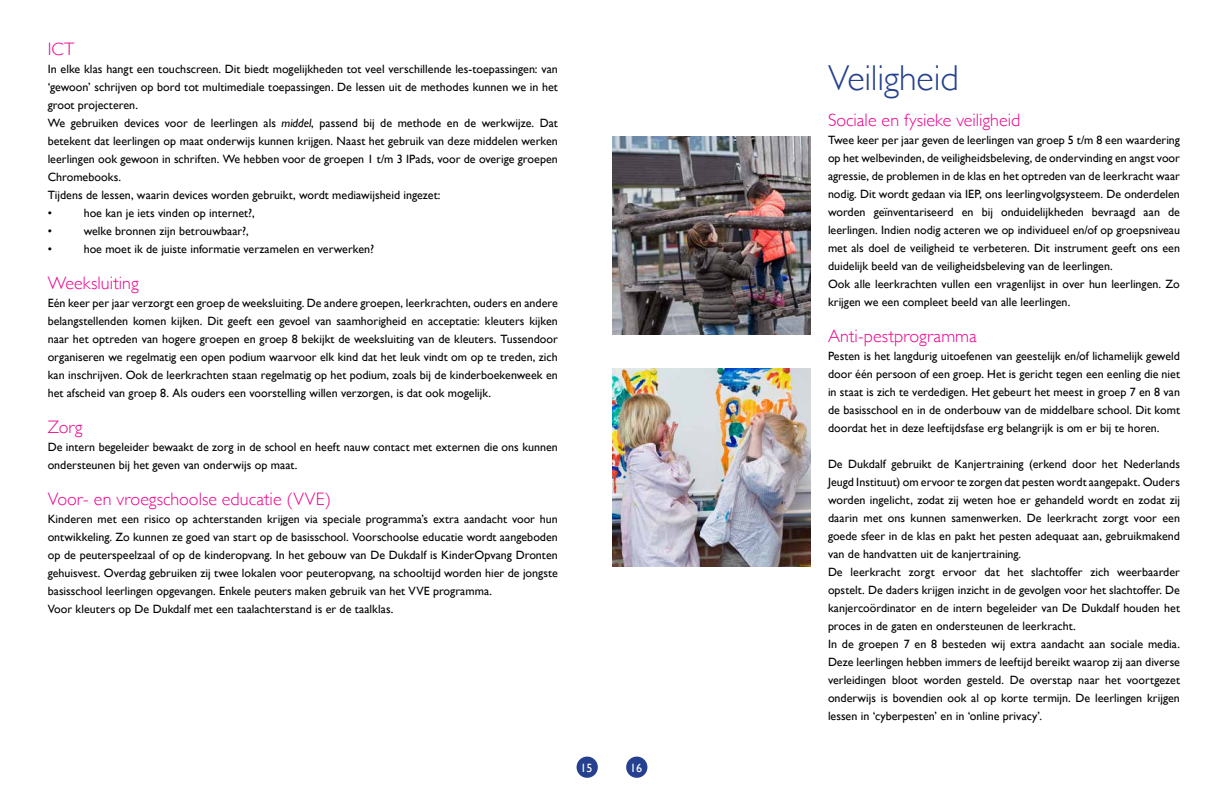
<style>
.page{position:relative;width:1224px;height:792px;background:#fff}
.page>*{position:absolute;margin:0;border:0;box-sizing:border-box;transform-origin:0 0}
.t1{font:300 36px "Gill Sans";letter-spacing:-.005em;color:#25408f}
.t2{font:300 18px "Gill Sans";color:#ec008c}
.t3{font:12px/18px "Gill Sans";color:#000}
.t4{font:12px "Gill Sans";color:#fff}
.s1{font-style:italic}
</style>
<div class="page">
<div style="left:577px;top:757px;width:21px;height:21px;background:#25408f;border-radius:50%"></div>
<img style="left:612px;top:136px;width:198px;height:199px">
<img style="left:612px;top:369px;width:198px;height:198px">
<div style="left:626px;top:757px;width:21px;height:21px;background:#25408f;border-radius:50%"></div>
<h2 class="t2" style="left:48px;top:35px;width:28px">ICT</h2>
<p class="t3" style="left:48px;top:60px;width:512px">In elke klas hangt een touchscreen. Dit biedt mogelijkheden tot veel verschillende les-toepassingen: van ‘gewoon’ schrijven op bord tot multimediale toepassingen. De lessen uit de methodes kunnen we in het groot projecteren.<br>We gebruiken devices voor de leerlingen als <span class="s1">middel</span>, passend bij de methode en de werkwijze. Dat betekent dat leerlingen op maat onderwijs kunnen krijgen. Naast het gebruik van deze middelen werken leerlingen ook gewoon in schriften. We hebben voor de groepen 1 t/m 3 IPads, voor de overige groepen Chromebooks.<br>Tijdens de lessen, waarin devices worden gebruikt, wordt mediawijsheid ingezet:<br>•</p>
<p class="t3" style="left:84px;top:204px;width:173px">hoe kan je iets vinden op internet?,</p>
<p class="t3" style="left:48px;top:222px;width:6px">•</p>
<p class="t3" style="left:84px;top:222px;width:166px">welke bronnen zijn betrouwbaar?,</p>
<p class="t3" style="left:48px;top:240px;width:6px">•</p>
<p class="t3" style="left:84px;top:240px;width:292px">hoe moet ik de juiste informatie verzamelen en verwerken?</p>
<h2 class="t2" style="left:48px;top:269px;width:93px">Weeksluiting</h2>
<p class="t3" style="left:48px;top:294px;width:512px;text-align:justify">Eén keer per jaar verzorgt een groep de weeksluiting. De andere groepen, leerkrachten, ouders en andere belangstellenden komen kijken. Dit geeft een gevoel van saamhorigheid en acceptatie: kleuters kijken naar het optreden van hogere groepen en groep 8 bekijkt de weeksluiting van de kleuters. Tussendoor organiseren we regelmatig een open podium waarvoor elk kind dat het leuk vindt om op te treden, zich kan inschrijven. Ook de leerkrachten staan regelmatig op het podium, zoals bij de kinderboekenweek en het afscheid van groep 8. Als ouders een voorstelling willen verzorgen, is dat ook mogelijk.</p>
<h2 class="t2" style="left:48px;top:413px;width:36px">Zorg</h2>
<p class="t3" style="left:48px;top:438px;width:512px">De intern begeleider bewaakt de zorg in de school en heeft nauw contact met externen die ons kunnen ondersteunen bij het geven van onderwijs op maat.</p>
<h2 class="t2" style="left:48px;top:485px;width:285px">Voor- en vroegschoolse educatie (VVE)</h2>
<p class="t3" style="left:48px;top:510px;width:512px">Kinderen met een risico op achterstanden krijgen via speciale programma’s extra aandacht voor hun ontwikkeling. Zo kunnen ze goed van start op de basisschool. Voorschoolse educatie wordt aangeboden op de peuterspeelzaal of op de kinderopvang. In het gebouw van De Dukdalf is KinderOpvang Dronten gehuisvest. Overdag gebruiken zij twee lokalen voor peuteropvang, na schooltijd worden hier de jongste basisschool leerlingen opgevangen. Enkele peuters maken gebruik van het VVE programma.<br>Voor kleuters op De Dukdalf met een taalachterstand is er de taalklas.</p>
<p class="t4" style="left:581px;top:761px;width:13px">15</p>
<p class="t4" style="left:630px;top:761px;width:13px">16</p>
<h1 class="t1" style="left:828px;top:49px;width:132px">Veiligheid</h1>
<h2 class="t2" style="left:828px;top:105px;width:194px">Sociale en fysieke veiligheid</h2>
<p class="t3" style="left:828px;top:130px;width:354px">Twee keer per jaar geven de leerlingen van groep 5 t/m 8 een waardering op het welbevinden, de veiligheidsbeleving, de ondervinding en angst voor agressie, de problemen in de klas en het optreden van de leerkracht waar nodig. Dit wordt gedaan via IEP, ons leerlingvolgsysteem. De onderdelen worden geïnventariseerd en bij onduidelijkheden bevraagd aan de leerlingen. Indien nodig acteren we op individueel en/of op groepsniveau met als doel de veiligheid te verbeteren. Dit instrument geeft ons een duidelijk beeld van de veiligheidsbeleving van de leerlingen.<br>Ook alle leerkrachten vullen een vragenlijst in over hun leerlingen. Zo krijgen we een compleet beeld van alle leerlingen.</p>
<h2 class="t2" style="left:828px;top:321px;width:150px">Anti-pestprogramma</h2>
<p class="t3" style="left:828px;top:346px;width:354px;text-align:justify">Pesten is het langdurig uitoefenen van geestelijk en/of lichamelijk geweld door één persoon of een groep. Het is gericht tegen een eenling die niet in staat is zich te verdedigen. Het gebeurt het meest in groep 7 en 8 van de basisschool en in de onderbouw van de middelbare school. Dit komt doordat het in deze leeftijdsfase erg belangrijk is om er bij te horen.</p>
<p class="t3" style="left:828px;top:454px;width:354px">De Dukdalf gebruikt de Kanjertraining (erkend door het Nederlands Jeugd Instituut) om ervoor te zorgen dat pesten wordt aangepakt. Ouders worden ingelicht, zodat zij weten hoe er gehandeld wordt en zodat zij daarin met ons kunnen samenwerken. De leerkracht zorgt voor een goede sfeer in de klas en pakt het pesten adequaat aan, gebruikmakend van de handvatten uit de kanjertraining.<br>De leerkracht zorgt ervoor dat het slachtoffer zich weerbaarder opstelt. De daders krijgen inzicht in de gevolgen voor het slachtoffer. De kanjercoördinator en de intern begeleider van De Dukdalf houden het proces in de gaten en ondersteunen de leerkracht.<br>In de groepen 7 en 8 besteden wij extra aandacht aan sociale media.<br>Deze leerlingen hebben immers de leeftijd bereikt waarop zij aan diverse verleidingen bloot worden gesteld. De overstap naar het voortgezet onderwijs is bovendien ook al op korte termijn. De leerlingen krijgen lessen in ‘cyberpesten’ en in ‘online privacy’.</p>
</div>
